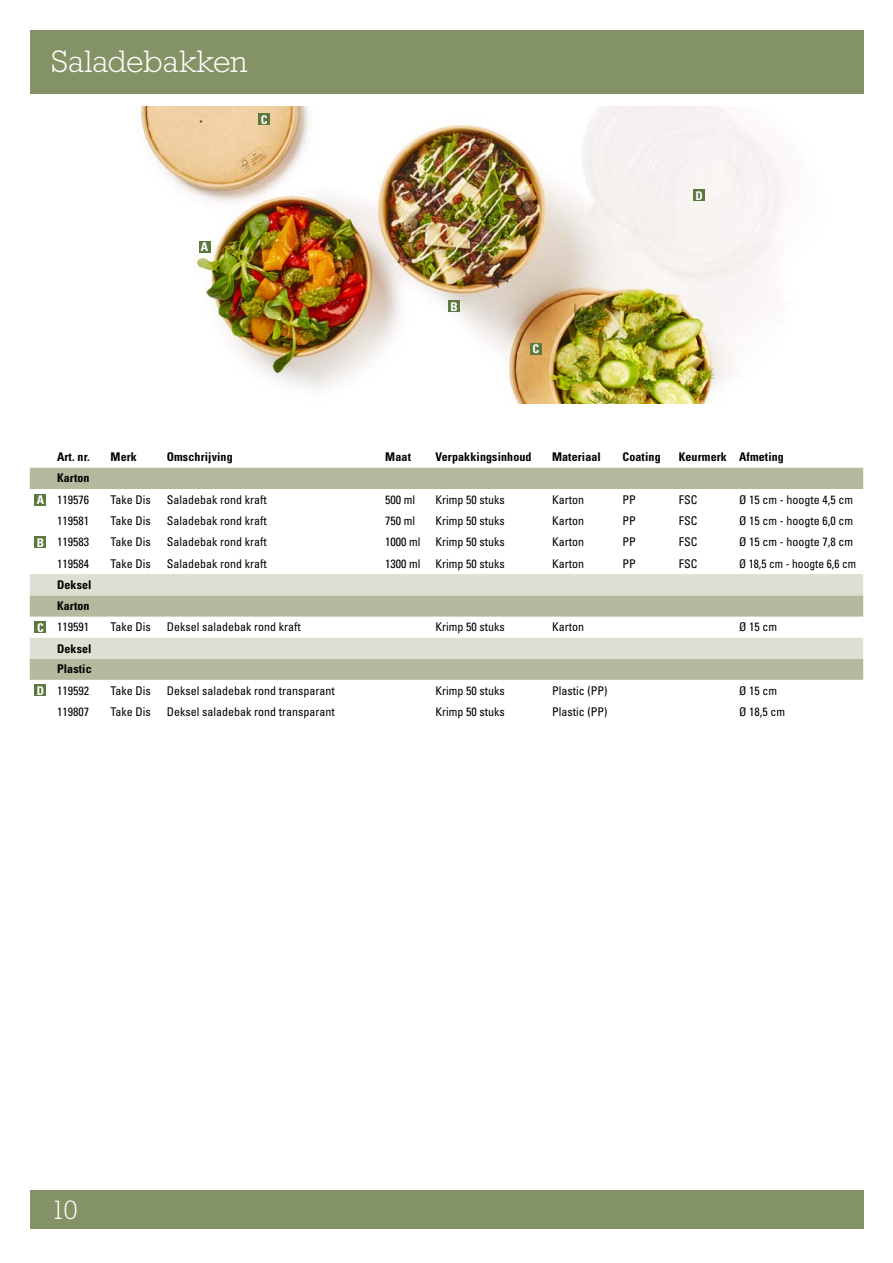
<style>
.page{position:relative;width:893px;height:1263px;background:#fff}
.page>*{position:absolute;margin:0;border:0;box-sizing:border-box;transform-origin:0 0}
.t1{font:300 31.5px "Rockwell Std";letter-spacing:-.005em;color:#fff}
.t2{font:300 27px "Rockwell Std";color:#fff}
.t3{font:condensed 12px "Univers LT Std";color:#000}
.t4{font:700 condensed 12px/21.3px "Univers LT Std";letter-spacing:.01em;color:#000;text-align:right}
.t5{font:condensed 12px "Univers LT Std";color:#000;scale:.96 1}
.t6{font:700 condensed 12px "Univers LT Std";color:#fff}
.s1{color:#fff}
.s2{font-weight:400}
.s3{font-weight:700;color:#fff}
</style>
<div class="page">
<img style="left:140px;top:106px;width:643px;height:298px">
<div style="left:30px;top:1191px;width:833px;height:38px;background:#849366"></div>
<div style="left:30px;top:30px;width:833px;height:64px;background:#849366"></div>
<svg style="left:30px;top:468px;width:833px;height:212px"></svg>
<svg style="left:30px;top:574px;width:833px;height:84px;fill:#dddfd3"></svg>
<div style="left:34px;top:494px;width:12px;height:12px;background:#5d783f"></div>
<div style="left:34px;top:536px;width:12px;height:12px;background:#5d783f"></div>
<div style="left:34px;top:621px;width:12px;height:12px;background:#5d783f"></div>
<div style="left:34px;top:684px;width:12px;height:12px;background:#5d783f"></div>
<div style="left:693px;top:189px;width:12px;height:12px;background:#5d783f"></div>
<div style="left:448px;top:300px;width:12px;height:12px;background:#5d783f"></div>
<div style="left:530px;top:343px;width:12px;height:12px;background:#5d783f"></div>
<div style="left:258px;top:114px;width:12px;height:11px;background:#5d783f"></div>
<div style="left:199px;top:241px;width:11px;height:12px;background:#5d783f"></div>
<h1 class="t1" style="left:51px;top:44px;width:198px">Saladebakken</h1>
<p class="t6" style="left:261px;top:112px;width:8px">C</p>
<p class="t6" style="left:201px;top:240px;width:9px">A</p>
<p class="t6" style="left:450px;top:299px;width:9px">B</p>
<p class="t6" style="left:533px;top:341px;width:8px">C</p>
<p class="t6" style="left:695px;top:188px;width:9px">D</p>
<p class="t4" style="left:57px;top:446px;width:34px">Art. nr.</p>
<p class="t4" style="left:111px;top:446px;width:28px">Merk</p>
<p class="t4" style="left:167px;top:446px;width:67px">Omschrijving</p>
<p class="t4" style="left:385px;top:446px;width:27px">Maat</p>
<p class="t4" style="left:435px;top:446px;width:98px">Verpakkingsinhoud</p>
<p class="t4" style="left:552px;top:446px;width:50px">Materiaal</p>
<p class="t4" style="left:623px;top:446px;width:40px">Coating</p>
<p class="t4" style="left:679px;top:446px;width:107px">Keurmerk Afmeting</p>
<p class="t4" style="left:37px;top:467px;width:54px">Karton<br><span class="s1">A</span> <span class="s2">119576</span></p>
<p class="t3" style="left:111px;top:492px;width:42px">Take Dis</p>
<p class="t3" style="left:167px;top:492px;width:101px">Saladebak rond kraft</p>
<p class="t3" style="left:385px;top:492px;width:31px">500 ml</p>
<p class="t3" style="left:435px;top:492px;width:71px">Krimp 50 stuks</p>
<p class="t3" style="left:552px;top:492px;width:34px">Karton</p>
<p class="t3" style="left:623px;top:492px;width:15px">PP</p>
<p class="t3" style="left:679px;top:492px;width:20px">FSC</p>
<p class="t3" style="left:739px;top:492px;width:115px">Ø 15 cm - hoogte 4,5 cm</p>
<p class="t3" style="left:57px;top:513px;width:33px">119581</p>
<p class="t3" style="left:111px;top:513px;width:42px">Take Dis</p>
<p class="t3" style="left:167px;top:513px;width:101px">Saladebak rond kraft</p>
<p class="t3" style="left:385px;top:513px;width:31px">750 ml</p>
<p class="t3" style="left:435px;top:513px;width:71px">Krimp 50 stuks</p>
<p class="t3" style="left:552px;top:513px;width:34px">Karton</p>
<p class="t3" style="left:623px;top:513px;width:15px">PP</p>
<p class="t3" style="left:679px;top:513px;width:20px">FSC</p>
<p class="t3" style="left:739px;top:513px;width:115px">Ø 15 cm - hoogte 6,0 cm</p>
<p class="t3" style="left:37px;top:534px;width:54px"><span class="s3">B</span> 119583</p>
<p class="t3" style="left:111px;top:534px;width:42px">Take Dis</p>
<p class="t3" style="left:167px;top:534px;width:101px">Saladebak rond kraft</p>
<p class="t3" style="left:385px;top:534px;width:121px">1000 ml Krimp 50 stuks</p>
<p class="t3" style="left:552px;top:534px;width:34px">Karton</p>
<p class="t3" style="left:623px;top:534px;width:15px">PP</p>
<p class="t3" style="left:679px;top:534px;width:20px">FSC</p>
<p class="t3" style="left:739px;top:534px;width:115px">Ø 15 cm - hoogte 7,8 cm</p>
<p class="t3" style="left:57px;top:556px;width:33px">119584</p>
<p class="t3" style="left:111px;top:556px;width:42px">Take Dis</p>
<p class="t3" style="left:167px;top:556px;width:101px">Saladebak rond kraft</p>
<p class="t3" style="left:385px;top:556px;width:121px">1300 ml Krimp 50 stuks</p>
<p class="t3" style="left:552px;top:556px;width:34px">Karton</p>
<p class="t3" style="left:623px;top:556px;width:15px">PP</p>
<p class="t3" style="left:679px;top:556px;width:20px">FSC</p>
<p class="t5" style="left:739px;top:556px;width:123px">Ø 18,5 cm - hoogte 6,6 cm</p>
<p class="t4" style="left:37px;top:574px;width:56px">Deksel<br>Karton<br><span class="s1">C</span> <span class="s2">119591</span></p>
<p class="t3" style="left:111px;top:619px;width:42px">Take Dis</p>
<p class="t3" style="left:167px;top:619px;width:135px">Deksel saladebak rond kraft</p>
<p class="t3" style="left:435px;top:619px;width:71px">Krimp 50 stuks</p>
<p class="t3" style="left:552px;top:619px;width:34px">Karton</p>
<p class="t3" style="left:739px;top:619px;width:39px">Ø 15 cm</p>
<p class="t4" style="left:37px;top:638px;width:57px">Deksel<br>Plastic<br><span class="s1">D</span> <span class="s2">119592</span></p>
<p class="t3" style="left:111px;top:683px;width:42px">Take Dis</p>
<p class="t3" style="left:167px;top:683px;width:169px">Deksel saladebak rond transparant</p>
<p class="t3" style="left:435px;top:683px;width:71px">Krimp 50 stuks</p>
<p class="t3" style="left:552px;top:683px;width:57px">Plastic (PP)</p>
<p class="t3" style="left:739px;top:683px;width:39px">Ø 15 cm</p>
<p class="t3" style="left:57px;top:704px;width:33px">119807</p>
<p class="t3" style="left:111px;top:704px;width:42px">Take Dis</p>
<p class="t3" style="left:167px;top:704px;width:169px">Deksel saladebak rond transparant</p>
<p class="t3" style="left:435px;top:704px;width:71px">Krimp 50 stuks</p>
<p class="t3" style="left:552px;top:704px;width:57px">Plastic (PP)</p>
<p class="t3" style="left:739px;top:704px;width:47px">Ø 18,5 cm</p>
<h2 class="t2" style="left:51px;top:1194px;width:28px">10</h2>
</div>
